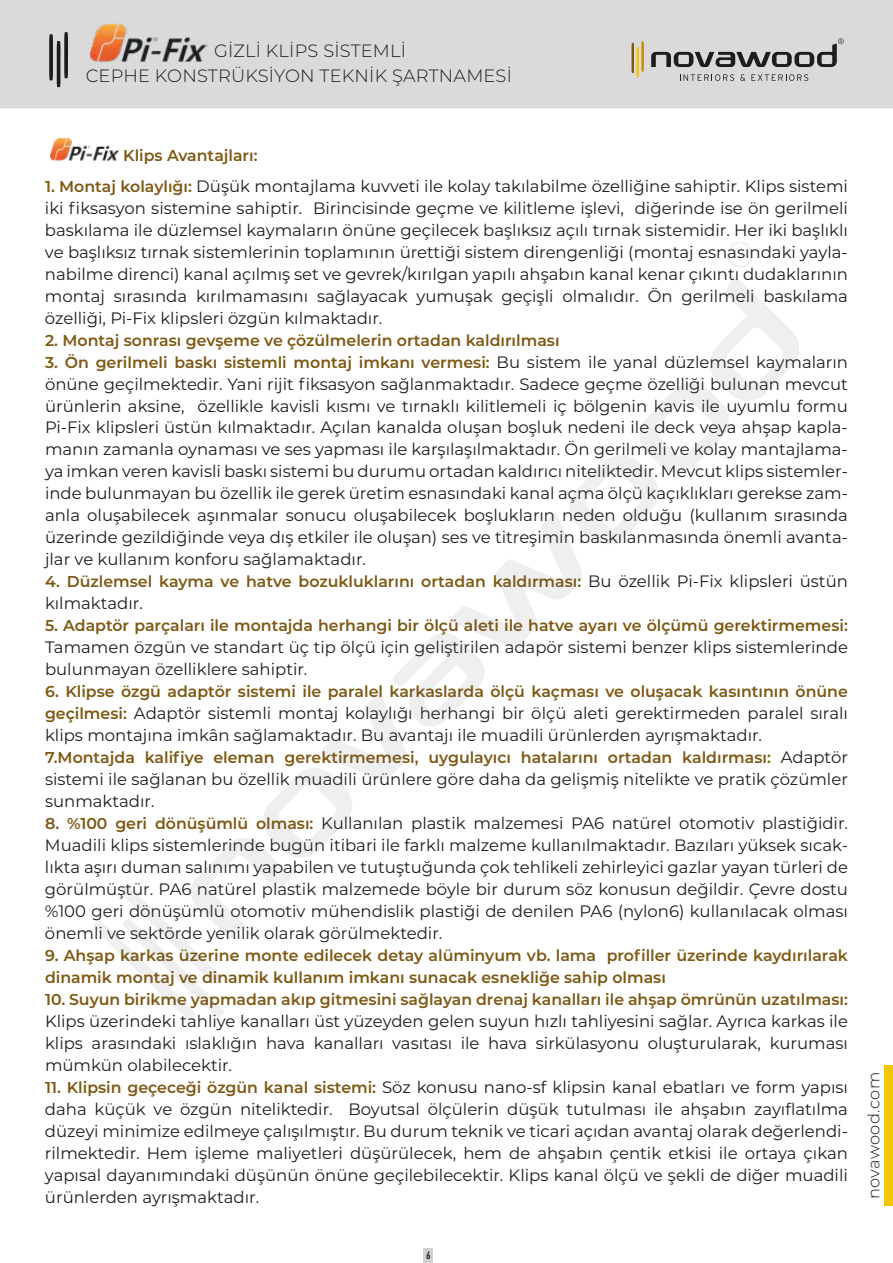
<style>
.page{position:relative;width:893px;height:1263px;background:#fff}
.page>*{position:absolute;margin:0;border:0;box-sizing:border-box;transform-origin:0 0}
.t1{font:300 17.85px/25.5px "Montserrat";letter-spacing:.01em;color:#1d1d1b}
.t2{font:16.5px/22px "Montserrat";color:#1d1d1b;text-align:justify}
.t3{font:300 16.2px "Montserrat";letter-spacing:.015em;color:#1d1d1b}
.t4{font:600 15.75px/21.9px "Montserrat";color:#7f5813}
.t5{font:10.8px "DIN Condensed";color:#1d1d1b}
.s1{font-weight:600;font-size:15.75px;color:#7f5813}
.s2{font-weight:400;font-size:16.5px;color:#1d1d1b}
</style>
<div class="page">
<div style="left:424px;top:1248px;width:9px;height:15px;background:#d0d0d0"></div>
<div style="left:885px;top:1065px;width:8px;height:140px;background:#f2c700"></div>
<div style="left:0;top:0;width:893px;height:108px;background:#dadada"></div>
<svg style="left:631px;top:41px;width:13px;height:37px"></svg>
<svg style="left:680px;top:74px;width:54px;height:7px"></svg>
<svg style="left:740px;top:74px;width:5px;height:7px"></svg>
<svg style="left:751px;top:74px;width:57px;height:7px"></svg>
<svg style="left:651px;top:38px;width:193px;height:29px;background:#a6a6a6"></svg>
<svg style="left:49px;top:32px;width:19px;height:55px"></svg>
<img style="left:88px;top:22px;width:119px;height:41px">
<svg style="left:94px;top:276px;width:705px;height:743px"></svg>
<svg style="left:727px;top:242px;width:26px;height:26px"></svg>
<img style="left:50px;top:138px;width:69px;height:23px">
<p class="t1" style="left:86px;top:37px;width:428px;text-indent:128px">GİZLİ KLİPS SİSTEMLİ<br>CEPHE KONSTRÜKSİYON TEKNİK ŞARTNAMESİ</p>
<p class="t4" style="left:123px;top:143px;width:136px">Klips Avantajları:</p>
<p class="t2" style="left:45px;top:174px;width:804px"><span class="s1">1. Montaj kolaylığı:</span> Düşük montajlama kuvveti ile kolay takılabilme özelliğine sahiptir. Klips sistemi iki fiksasyon sistemine sahiptir. Birincisinde geçme ve kilitleme işlevi, diğerinde ise ön gerilmeli baskılama ile düzlemsel kaymaların önüne geçilecek başlıksız açılı tırnak sistemidir. Her iki başlıklı ve başlıksız tırnak sistemlerinin toplamının ürettiği sistem direngenliği (montaj esnasındaki yayla&shy;nabilme direnci) kanal açılmış set ve gevrek/kırılgan yapılı ahşabın kanal kenar çıkıntı dudaklarının montaj sırasında kırılmamasını sağlayacak yumuşak geçişli olmalıdır. Ön gerilmeli baskılama özelliği, Pi-Fix klipsleri özgün kılmaktadır.</p>
<p class="t4" style="left:45px;top:328px;width:516px">2. Montaj sonrası gevşeme ve çözülmelerin ortadan kaldırılması</p>
<p class="t4" style="left:45px;top:350px;width:804px">3. Ön gerilmeli baskı sistemli montaj imkanı vermesi: <span class="s2">Bu sistem ile yanal düzlemsel kaymaların</span></p>
<p class="t2" style="left:45px;top:372px;width:804px">önüne geçilmektedir. Yani rijit fiksasyon sağlanmaktadır. Sadece geçme özelliği bulunan mevcut ürünlerin aksine, özellikle kavisli kısmı ve tırnaklı kilitlemeli iç bölgenin kavis ile uyumlu formu Pi-Fix klipsleri üstün kılmaktadır. Açılan kanalda oluşan boşluk nedeni ile deck veya ahşap kapla&shy;manın zamanla oynaması ve ses yapması ile karşılaşılmaktadır. Ön gerilmeli ve kolay mantajlama&shy;ya imkan veren kavisli baskı sistemi bu durumu ortadan kaldırıcı niteliktedir. Mevcut klips sistemler&shy;inde bulunmayan bu özellik ile gerek üretim esnasındaki kanal açma ölçü kaçıklıkları gerekse zam&shy;anla oluşabilecek aşınmalar sonucu oluşabilecek boşlukların neden olduğu (kullanım sırasında üzerinde gezildiğinde veya dış etkiler ile oluşan) ses ve titreşimin baskılanmasında önemli avanta&shy;jlar ve kullanım konforu sağlamaktadır.</p>
<p class="t4" style="left:45px;top:570px;width:804px">4. Düzlemsel kayma ve hatve bozukluklarını ortadan kaldırması: <span class="s2">Bu özellik Pi-Fix klipsleri üstün</span></p>
<p class="t2" style="left:45px;top:592px;width:99px">kılmaktadır.</p>
<p class="t4" style="left:45px;top:614px;width:804px">5. Adaptör parçaları ile montajda herhangi bir ölçü aleti ile hatve ayarı ve ölçümü gerektirmemesi:</p>
<p class="t2" style="left:45px;top:636px;width:804px">Tamamen özgün ve standart üç tip ölçü için geliştirilen adapör sistemi benzer klips sistemlerinde bulunmayan özelliklere sahiptir.</p>
<p class="t4" style="left:45px;top:680px;width:804px">6. Klipse özgü adaptör sistemi ile paralel karkaslarda ölçü kaçması ve oluşacak kasıntının önüne</p>
<p class="t2" style="left:45px;top:702px;width:804px"><span class="s1">geçilmesi:</span> Adaptör sistemli montaj kolaylığı herhangi bir ölçü aleti gerektirmeden paralel sıralı klips montajına imkân sağlamaktadır. Bu avantajı ile muadili ürünlerden ayrışmaktadır.</p>
<p class="t4" style="left:45px;top:746px;width:804px">7.Montajda kalifiye eleman gerektirmemesi, uygulayıcı hatalarını ortadan kaldırması: <span class="s2">Adaptör</span></p>
<p class="t2" style="left:45px;top:768px;width:804px">sistemi ile sağlanan bu özellik muadili ürünlere göre daha da gelişmiş nitelikte ve pratik çözümler sunmaktadır.</p>
<p class="t2" style="left:45px;top:812px;width:805px"><span class="s1">8. %100 geri dönüşümlü olması:</span> Kullanılan plastik malzemesi PA6 natürel otomotiv plastiğidir.<br>Muadili klips sistemlerinde bugün itibari ile farklı malzeme kullanılmaktadır. Bazıları yüksek sıcak&shy;lıkta aşırı duman salınımı yapabilen ve tutuştuğunda çok tehlikeli zehirleyici gazlar yayan türleri de görülmüştür. PA6 natürel plastik malzemede böyle bir durum söz konusun değildir. Çevre dostu %100 geri dönüşümlü otomotiv mühendislik plastiği de denilen PA6 (nylon6) kullanılacak olması önemli ve sektörde yenilik olarak görülmektedir.</p>
<p class="t4" style="left:45px;top:944px;width:804px">9. Ahşap karkas üzerine monte edilecek detay alüminyum vb. lama profiller üzerinde kaydırılarak dinamik montaj ve dinamik kullanım imkanı sunacak esnekliğe sahip olması</p>
<p class="t4" style="left:45px;top:988px;width:804px">10. Suyun birikme yapmadan akıp gitmesini sağlayan drenaj kanalları ile ahşap ömrünün uzatılması:</p>
<p class="t2" style="left:45px;top:1009px;width:804px">Klips üzerindeki tahliye kanalları üst yüzeyden gelen suyun hızlı tahliyesini sağlar. Ayrıca karkas ile klips arasındaki ıslaklığın hava kanalları vasıtası ile hava sirkülasyonu oluşturularak, kuruması mümkün olabilecektir.</p>
<p class="t2" style="left:45px;top:1075px;width:804px"><span class="s1">11. Klipsin geçeceği özgün kanal sistemi:</span> Söz konusu nano-sf klipsin kanal ebatları ve form yapısı daha küçük ve özgün niteliktedir. Boyutsal ölçülerin düşük tutulması ile ahşabın zayıflatılma düzeyi minimize edilmeye çalışılmıştır. Bu durum teknik ve ticari açıdan avantaj olarak değerlendi&shy;rilmektedir. Hem işleme maliyetleri düşürülecek, hem de ahşabın çentik etkisi ile ortaya çıkan yapısal dayanımındaki düşünün önüne geçilebilecektir. Klips kanal ölçü ve şekli de diğer muadili ürünlerden ayrışmaktadır.</p>
<p class="t3" style="left:863px;top:1199px;width:129px;rotate:-90deg">novawood.com</p>
<p class="t5" style="left:426px;top:1249px;width:6px">6</p>
</div>
